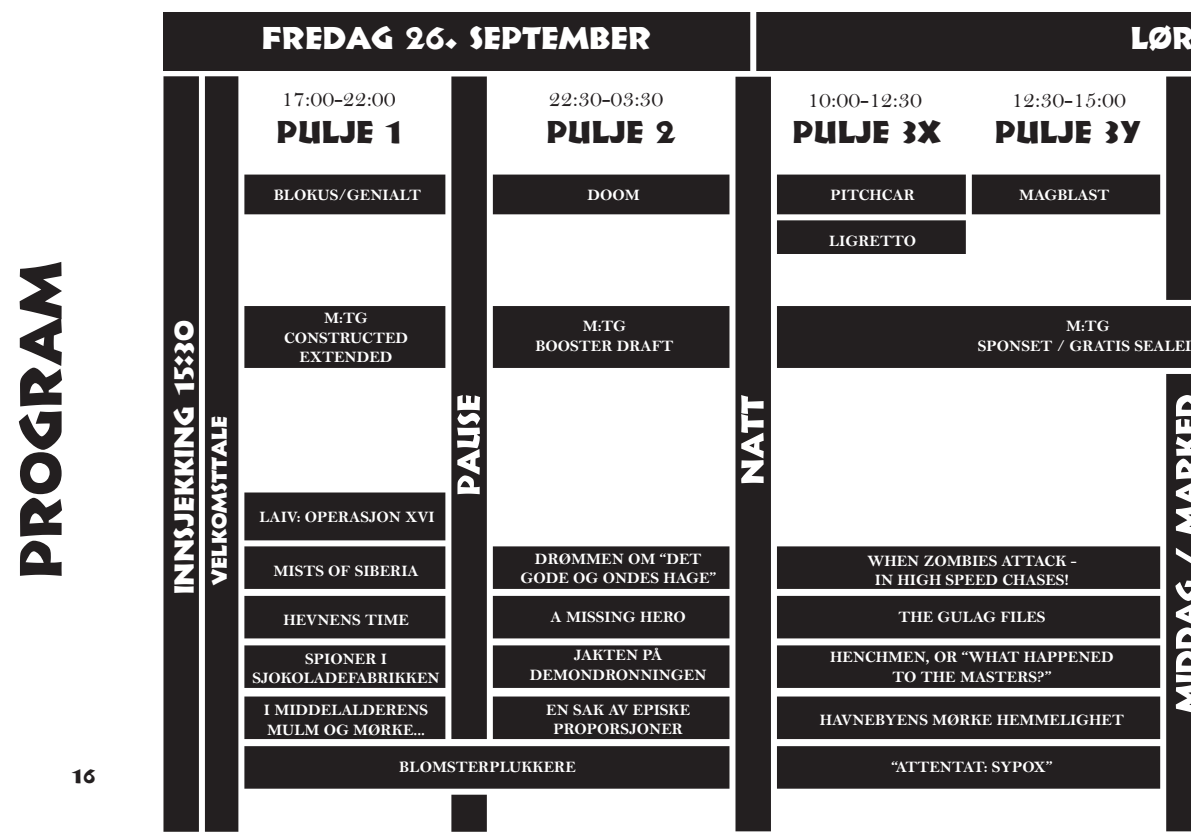
<style>
.page{position:relative;width:1191px;height:840px;background:#fff}
.page>*{position:absolute;margin:0;border:0;box-sizing:border-box;transform-origin:0 0}
.t1{font:60px "Informal 011 BT";color:#231f20}
.t2{font:32px "Informal 011 BT";color:#231f20}
.t3{font:32px "Informal 011 BT";color:#fff}
.t4{font:28.2px "Informal 011 BT";color:#fff}
.t5{font:24px "Bell";color:#231f20}
.t6{font:21.8px "Informal 011 BT";color:#fff}
.t7{font:20px "Informal 011 BT";color:#231f20}
.t8{font:16px/19.2px "Bell MT Bold";color:#fff;text-align:center}
</style>
<div class="page">
<div style="left:227px;top:489px;width:243px;height:55px;background:#231f20"></div>
<div style="left:224px;top:486px;width:249px;height:61px;border:6px solid #fff"></div>
<svg style="left:451px;top:794px;width:36px;height:38px"></svg>
<svg style="left:244px;top:540px;width:916px;height:49px;background:#403d3d"></svg>
<div style="left:244px;top:595px;width:916px;height:44px;background:#231f20"></div>
<div style="left:244px;top:645px;width:916px;height:43px;background:#231f20"></div>
<div style="left:244px;top:696px;width:916px;height:43px;background:#231f20"></div>
<svg style="left:244px;top:739px;width:916px;height:50px;background:#423f40"></svg>
<div style="left:244px;top:306px;width:947px;height:62px;background:#231f20"></div>
<div style="left:764px;top:213px;width:203px;height:40px;background:#231f20"></div>
<svg style="left:244px;top:174px;width:916px;height:46px;background:#413d3e"></svg>
<svg style="left:163px;top:70px;width:81px;height:762px;background:#454242"></svg>
<svg style="left:1160px;top:70px;width:31px;height:230px"></svg>
<div style="left:965px;top:164px;width:6px;height:93px;background:#fff"></div>
<svg style="left:445px;top:70px;width:48px;height:674px"></svg>
<svg style="left:1160px;top:353px;width:31px;height:479px"></svg>
<svg style="left:729px;top:76px;width:48px;height:756px"></svg>
<div style="left:163px;top:12px;width:1028px;height:58px;background:#231f20"></div>
<div style="left:750px;top:11px;width:6px;height:60px;background:#fff"></div>
<h1 class="t1" style="left:4px;top:577px;width:318px;rotate:-90deg">Program</h1>
<p class="t7" style="left:72px;top:763px;width:25px">16</p>
<h2 class="t3" style="left:262px;top:19px;width:390px">FREDAG 26. SEPTEMBER</h2>
<h2 class="t3" style="left:1130px;top:19px;width:66px">LØR</h2>
<h3 class="t5" style="left:281px;top:84px;width:116px">17:00-22:00</h3>
<h3 class="t5" style="left:549px;top:84px;width:116px">22:30-03:30</h3>
<h3 class="t5" style="left:807px;top:85px;width:116px">10:00-12:30</h3>
<h3 class="t5" style="left:1011px;top:85px;width:116px">12:30-15:00</h3>
<h2 class="t2" style="left:277px;top:112px;width:126px">PULJE 1</h2>
<h2 class="t2" style="left:547px;top:112px;width:130px">PULJE 2</h2>
<h2 class="t2" style="left:792px;top:112px;width:150px">PULJE 3X</h2>
<h2 class="t2" style="left:995px;top:112px;width:148px">PULJE 3Y</h2>
<p class="t8" style="left:274px;top:185px;width:149px">BLOKUS/GENIALT</p>
<p class="t8" style="left:587px;top:185px;width:54px">DOOM</p>
<p class="t8" style="left:830px;top:185px;width:86px">PITCHCAR</p>
<p class="t8" style="left:1019px;top:185px;width:92px">MAGBLAST</p>
<p class="t8" style="left:829px;top:231px;width:88px">LIGRETTO</p>
<h3 class="t4" style="left:167px;top:594px;width:276px;rotate:-90deg">Innsjekking 15:30</h3>
<h3 class="t6" style="left:206px;top:584px;width:170px;rotate:-90deg">velkomsttale</h3>
<p class="t8" style="left:284px;top:308px;width:126px">M:TG<br>CONSTRUCTED<br>EXTENDED</p>
<p class="t8" style="left:535px;top:316px;width:140px">M:TG<br>BOOSTER DRAFT</p>
<p class="t8" style="left:978px;top:316px;width:209px;text-align:left;text-indent:88px">M:TG<br>SPONSET / GRATIS SEALE</p>
<p class="t8" style="left:259px;top:507px;width:177px">LAIV: OPERASJON XVI</p>
<p class="t8" style="left:520px;top:548px;width:197px">DRØMMEN OM “DET<br>GODE OG ONDES HAGE”</p>
<p class="t8" style="left:550px;top:607px;width:137px">A MISSING HERO</p>
<p class="t8" style="left:530px;top:645px;width:178px">JAKTEN PÅ<br>DEMONDRONNINGEN</p>
<p class="t8" style="left:546px;top:699px;width:145px">EN SAK AV EPISKE<br>PROPORSJONER</p>
<p class="t8" style="left:273px;top:560px;width:147px">MISTS OF SIBERIA</p>
<p class="t8" style="left:283px;top:609px;width:127px">HEVNENS TIME</p>
<p class="t8" style="left:252px;top:648px;width:189px">SPIONER I<br>SJOKOLADEFABRIKKEN</p>
<p class="t8" style="left:264px;top:700px;width:166px;text-align:left">I MIDDELALDERENS<br>MULM OG MØRKE...</p>
<p class="t8" style="left:399px;top:757px;width:178px">BLOMSTERPLUKKERE</p>
<p class="t8" style="left:867px;top:550px;width:211px">WHEN ZOMBIES ATTACK -<br>IN HIGH SPEED CHASES!</p>
<p class="t8" style="left:898px;top:607px;width:149px">THE GULAG FILES</p>
<p class="t8" style="left:830px;top:647px;width:285px">HENCHMEN, OR “WHAT HAPPENED<br>TO THE MASTERS?”</p>
<p class="t8" style="left:820px;top:709px;width:306px">HAVNEBYENS MØRKE HEMMELIGHET</p>
<p class="t8" style="left:891px;top:757px;width:162px">“ATTENTAT: SYPOX”</p>
</div>
